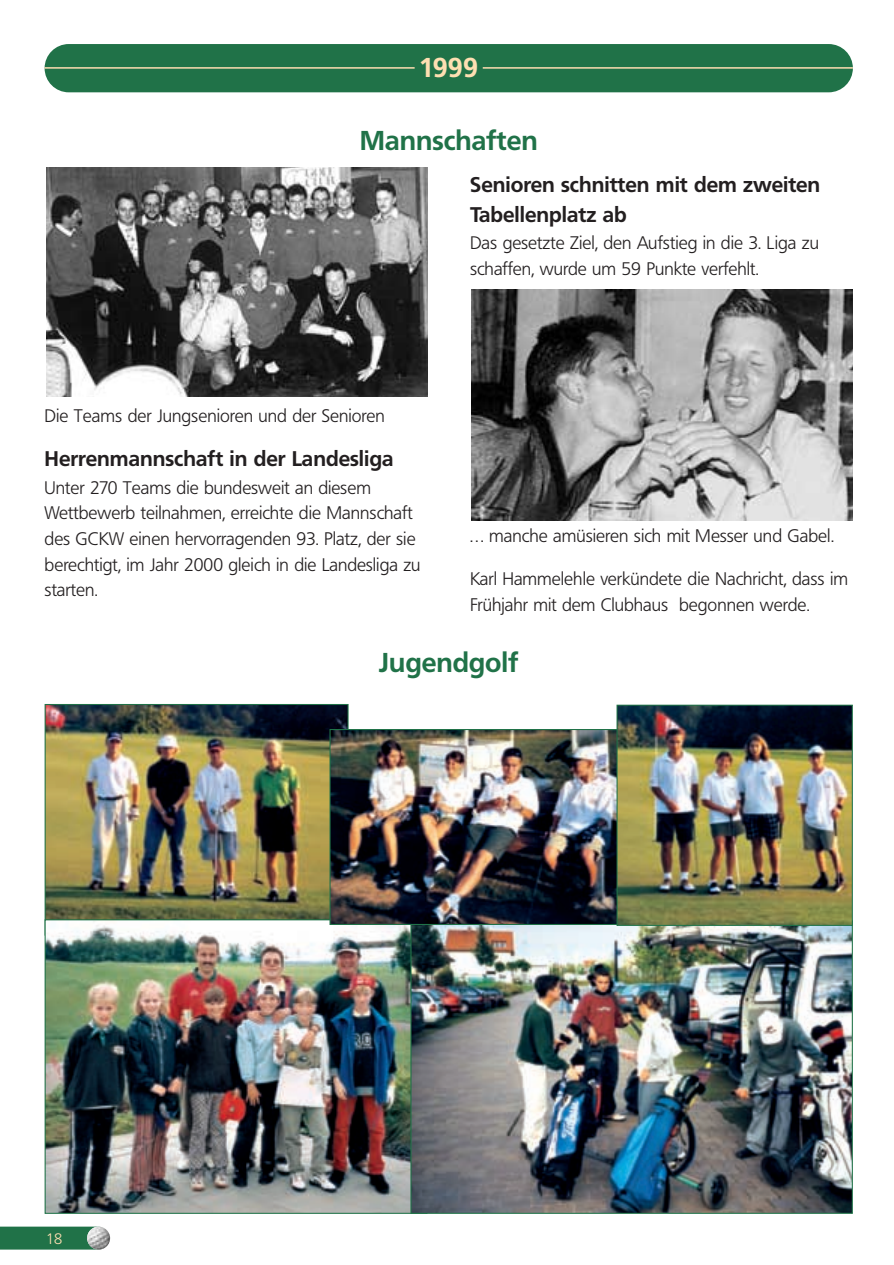
<style>
.page{position:relative;width:894px;height:1265px;background:#fff}
.page>*{position:absolute;margin:0;border:0;box-sizing:border-box;transform-origin:0 0}
.t1{font:700 27px "Frutiger BQ";color:#207248}
.t2{font:700 27px "Frutiger BQ";color:#fedfb2}
.t3{font:700 21px/30.6px "Frutiger BQ";color:#231f20}
.t4{font:300 18px/25.7px "Frutiger BQ";color:#231f20}
.t5{font:300 15px "Frutiger BQ";color:#fedfb2}
</style>
<div class="page">
<img style="left:0;top:44px;width:853px;height:1206px">
<h1 class="t2" style="left:419px;top:57px;width:61px">1999</h1>
<h1 class="t1" style="left:360px;top:130px;width:179px">Mannschaften</h1>
<p class="t3" style="left:470px;top:171px;width:352px">Senioren schnitten mit dem zweiten<br>Tabellenplatz ab</p>
<p class="t4" style="left:470px;top:232px;width:351px">Das gesetzte Ziel, den Aufstieg in die 3. Liga zu schaffen, wurde um 59 Punkte verfehlt.</p>
<p class="t4" style="left:45px;top:404px;width:342px">Die Teams der Jungsenioren und der Senioren</p>
<p class="t3" style="left:45px;top:445px;width:350px">Herrenmannschaft in der Landesliga</p>
<p class="t4" style="left:45px;top:476px;width:377px">Unter 270 Teams die bundesweit an diesem Wettbewerb teilnahmen, erreichte die Mannschaft des GCKW einen hervorragenden 93. Platz, der sie berechtigt, im Jahr 2000 gleich in die Landesliga zu starten.</p>
<p class="t4" style="left:470px;top:524px;width:365px">. .. manche amüsieren sich mit Messer und Gabel.</p>
<p class="t4" style="left:470px;top:568px;width:379px">Karl Hammelehle verkündete die Nachricht, dass im<br>Frühjahr mit dem Clubhaus begonnen werde.</p>
<p class="t5" style="left:46px;top:1233px;width:18px">18</p>
<h1 class="t1" style="left:379px;top:652px;width:141px">Jugendgolf</h1>
</div>
